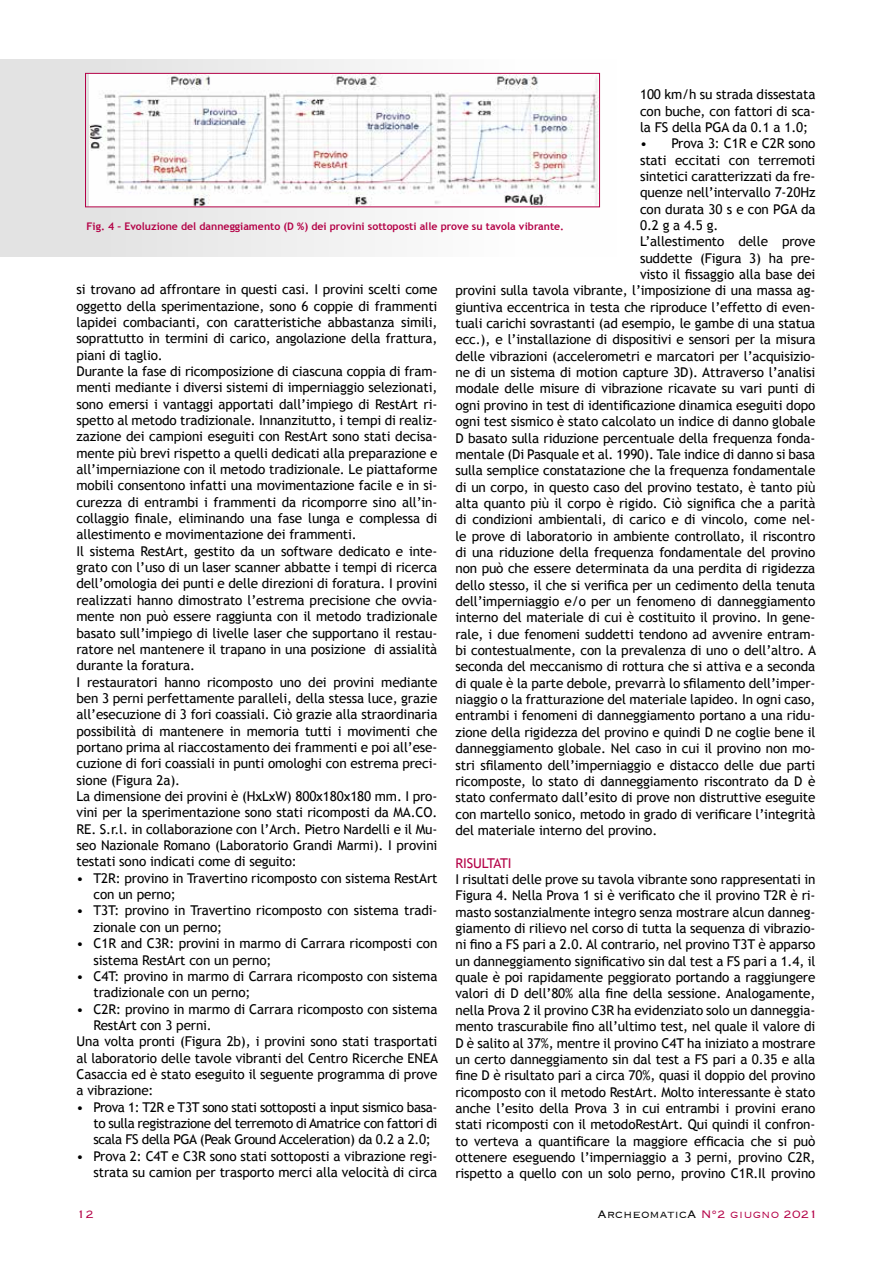
<style>
.page{position:relative;width:893px;height:1263px;background:#fff}
.page>*{position:absolute;margin:0;border:0;box-sizing:border-box;transform-origin:0 0}
.t1{font:300 14.1px "Copperplate";color:#b40247}
.t2{font:13.5px/16.4px "Trebuchet MS";letter-spacing:-.01em;color:#000}
.t3{font:13.5px "Trebuchet MS";letter-spacing:-.01em;color:#b40247}
.t4{font:700 10.5px "Trebuchet MS";color:#b40247}
.s1{color:#000}
</style>
<div class="page">
<div style="left:0;top:60px;width:617px;height:197px;background:linear-gradient(to right,#dfdfdf,#fff)"></div>
<img style="left:89px;top:75px;width:509px;height:130px">
<div style="left:85px;top:73px;width:515px;height:134px;border:1px solid #b40247"></div>
<p class="t2" style="left:640px;top:86px;width:177px;text-align:justify">100 km/h su strada dissestata con buche, con fattori di sca&shy;la FS della PGA da 0.1 a 1.0;</p>
<p class="t2" style="left:640px;top:135px;width:177px">• Prova 3: C1R e C2R sono</p>
<p class="t2" style="left:640px;top:152px;width:177px">stati eccitati con terremoti</p>
<p class="t2" style="left:640px;top:168px;width:177px">sintetici caratterizzati da fre-</p>
<p class="t2" style="left:640px;top:184px;width:177px">quenze nell’intervallo 7-20Hz</p>
<p class="t2" style="left:640px;top:201px;width:177px">con durata 30 s e con PGA da</p>
<p class="t2" style="left:640px;top:217px;width:80px">0.2 g a 4.5 g.</p>
<p class="t2" style="left:640px;top:234px;width:177px">L’allestimento delle prove</p>
<p class="t2" style="left:640px;top:250px;width:177px">suddette (Figura 3) ha pre-</p>
<p class="t2" style="left:640px;top:266px;width:177px">visto il fissaggio alla base dei</p>
<p class="t2" style="left:455px;top:283px;width:361px">provini sulla tavola vibrante, l’imposizione di una massa ag-</p>
<p class="t2" style="left:455px;top:299px;width:361px">giuntiva eccentrica in testa che riproduce l’effetto di even-</p>
<p class="t2" style="left:455px;top:315px;width:361px">tuali carichi sovrastanti (ad esempio, le gambe di una statua</p>
<p class="t2" style="left:455px;top:332px;width:361px">ecc.), e l’installazione di dispositivi e sensori per la misura</p>
<p class="t2" style="left:455px;top:348px;width:361px">delle vibrazioni (accelerometri e marcatori per l’acquisizio-</p>
<p class="t2" style="left:455px;top:364px;width:361px">ne di un sistema di motion capture 3D). Attraverso l’analisi</p>
<p class="t2" style="left:455px;top:381px;width:361px">modale delle misure di vibrazione ricavate su vari punti di</p>
<p class="t2" style="left:455px;top:397px;width:361px">ogni provino in test di identificazione dinamica eseguiti dopo</p>
<p class="t2" style="left:455px;top:413px;width:361px">ogni test sismico è stato calcolato un indice di danno globale</p>
<p class="t2" style="left:455px;top:430px;width:361px">D basato sulla riduzione percentuale della frequenza fonda-</p>
<p class="t2" style="left:455px;top:446px;width:361px">mentale (Di Pasquale et al. 1990). Tale indice di danno si basa</p>
<p class="t2" style="left:455px;top:462px;width:361px">sulla semplice constatazione che la frequenza fondamentale</p>
<p class="t2" style="left:455px;top:479px;width:361px">di un corpo, in questo caso del provino testato, è tanto più</p>
<p class="t2" style="left:455px;top:495px;width:361px">alta quanto più il corpo è rigido. Ciò significa che a parità</p>
<p class="t2" style="left:455px;top:511px;width:361px">di condizioni ambientali, di carico e di vincolo, come nel-</p>
<p class="t2" style="left:455px;top:528px;width:361px">le prove di laboratorio in ambiente controllato, il riscontro</p>
<p class="t2" style="left:455px;top:544px;width:361px">di una riduzione della frequenza fondamentale del provino</p>
<p class="t2" style="left:455px;top:560px;width:361px">non può che essere determinata da una perdita di rigidezza</p>
<p class="t2" style="left:455px;top:577px;width:361px">dello stesso, il che si verifica per un cedimento della tenuta</p>
<p class="t2" style="left:455px;top:593px;width:361px">dell’imperniaggio e/o per un fenomeno di danneggiamento</p>
<p class="t2" style="left:455px;top:610px;width:361px">interno del materiale di cui è costituito il provino. In gene-</p>
<p class="t2" style="left:455px;top:626px;width:361px">rale, i due fenomeni suddetti tendono ad avvenire entram-</p>
<p class="t2" style="left:455px;top:642px;width:362px">bi contestualmente, con la prevalenza di uno o dell’altro. A</p>
<p class="t2" style="left:455px;top:659px;width:361px">seconda del meccanismo di rottura che si attiva e a seconda</p>
<p class="t2" style="left:455px;top:675px;width:361px">di quale è la parte debole, prevarrà lo sfilamento dell’imper-</p>
<p class="t2" style="left:455px;top:691px;width:361px">niaggio o la fratturazione del materiale lapideo. In ogni caso,</p>
<p class="t2" style="left:455px;top:708px;width:361px">entrambi i fenomeni di danneggiamento portano a una ridu-</p>
<p class="t2" style="left:455px;top:724px;width:361px">zione della rigidezza del provino e quindi D ne coglie bene il</p>
<p class="t2" style="left:455px;top:740px;width:361px">danneggiamento globale. Nel caso in cui il provino non mo-</p>
<p class="t2" style="left:455px;top:757px;width:361px">stri sfilamento dell’imperniaggio e distacco delle due parti</p>
<p class="t2" style="left:455px;top:773px;width:361px">ricomposte, lo stato di danneggiamento riscontrato da D è</p>
<p class="t2" style="left:455px;top:789px;width:361px">stato confermato dall’esito di prove non distruttive eseguite</p>
<p class="t2" style="left:455px;top:806px;width:361px">con martello sonico, metodo in grado di verificare l’integrità</p>
<p class="t2" style="left:455px;top:822px;width:203px">del materiale interno del provino.</p>
<p class="t3" style="left:455px;top:855px;width:58px">RISULTATI</p>
<p class="t2" style="left:455px;top:871px;width:361px;text-align:justify">I risultati delle prove su tavola vibrante sono rappresentati in Figura 4. Nella Prova 1 si è verificato che il provino T2R è ri&shy;masto sostanzialmente integro senza mostrare alcun danneg&shy;giamento di rilievo nel corso di tutta la sequenza di vibrazio&shy;ni fino a FS pari a 2.0. Al contrario, nel provino T3T è apparso un danneggiamento significativo sin dal test a FS pari a 1.4, il quale è poi rapidamente peggiorato portando a raggiungere valori di D dell’80% alla fine della sessione. Analogamente, nella Prova 2 il provino C3R ha evidenziato solo un danneggia&shy;mento trascurabile fino all’ultimo test, nel quale il valore di D è salito al 37%, mentre il provino C4T ha iniziato a mostrare un certo danneggiamento sin dal test a FS pari a 0.35 e alla fine D è risultato pari a circa 70%, quasi il doppio del provino ricomposto con il metodo RestArt. Molto interessante è stato anche l’esito della Prova 3 in cui entrambi i provini erano stati ricomposti con il metodoRestArt. Qui quindi il confron&shy;to verteva a quantificare la maggiore efficacia che si può ottenere eseguendo l’imperniaggio a 3 perni, provino C2R, rispetto a quello con un solo perno, provino C1R.Il provino</p>
<p class="t4" style="left:87px;top:220px;width:479px">Fig. 4 – Evoluzione del danneggiamento (D %) dei provini sottoposti alle prove su tavola vibrante.</p>
<p class="t2" style="left:77px;top:281px;width:362px">si trovano ad affrontare in questi casi. I provini scelti come oggetto della sperimentazione, sono 6 coppie di frammenti lapidei combacianti, con caratteristiche abbastanza simili, soprattutto in termini di carico, angolazione della frattura, piani di taglio.<br>Durante la fase di ricomposizione di ciascuna coppia di fram&shy;menti mediante i diversi sistemi di imperniaggio selezionati, sono emersi i vantaggi apportati dall’impiego di RestArt ri&shy;spetto al metodo tradizionale. Innanzitutto, i tempi di realiz&shy;zazione dei campioni eseguiti con RestArt sono stati decisa&shy;mente più brevi rispetto a quelli dedicati alla preparazione e all’imperniazione con il metodo tradizionale. Le piattaforme mobili consentono infatti una movimentazione facile e in si&shy;curezza di entrambi i frammenti da ricomporre sino all’in&shy;collaggio finale, eliminando una fase lunga e complessa di allestimento e movimentazione dei frammenti.<br>Il sistema RestArt, gestito da un software dedicato e inte&shy;grato con l’uso di un laser scanner abbatte i tempi di ricerca dell’omologia dei punti e delle direzioni di foratura. I provini realizzati hanno dimostrato l’estrema precisione che ovvia&shy;mente non può essere raggiunta con il metodo tradizionale basato sull’impiego di livelle laser che supportano il restau&shy;ratore nel mantenere il trapano in una posizione di assialità durante la foratura.<br>I restauratori hanno ricomposto uno dei provini mediante ben 3 perni perfettamente paralleli, della stessa luce, grazie all’esecuzione di 3 fori coassiali. Ciò grazie alla straordinaria possibilità di mantenere in memoria tutti i movimenti che portano prima al riaccostamento dei frammenti e poi all’ese&shy;cuzione di fori coassiali in punti omologhi con estrema preci&shy;sione (Figura 2a).<br>La dimensione dei provini è (HxLxW) 800x180x180 mm. I pro&shy;vini per la sperimentazione sono stati ricomposti da MA.CO.<br>RE. S.r.l. in collaborazione con l’Arch. Pietro Nardelli e il Mu&shy;seo Nazionale Romano (Laboratorio Grandi Marmi). I provini testati sono indicati come di seguito:</p>
<p class="t2" style="left:94px;top:870px;width:345px;text-indent:-17px">• T2R: provino in Travertino ricomposto con sistema RestArt con un perno;</p>
<p class="t2" style="left:94px;top:903px;width:345px;text-indent:-17px">• T3T: provino in Travertino ricomposto con sistema tradi&shy;zionale con un perno;</p>
<p class="t2" style="left:94px;top:935px;width:345px;text-indent:-17px">• C1R and C3R: provini in marmo di Carrara ricomposti con sistema RestArt con un perno;</p>
<p class="t2" style="left:94px;top:968px;width:345px;text-indent:-17px">• C4T: provino in marmo di Carrara ricomposto con sistema tradizionale con un perno;</p>
<p class="t2" style="left:77px;top:1001px;width:362px">• C2R: provino in marmo di Carrara ricomposto con sistema</p>
<p class="t2" style="left:94px;top:1017px;width:120px">RestArt con 3 perni.</p>
<p class="t2" style="left:77px;top:1033px;width:362px">Una volta pronti (Figura 2b), i provini sono stati trasportati</p>
<p class="t2" style="left:77px;top:1050px;width:363px">al laboratorio delle tavole vibranti del Centro Ricerche ENEA</p>
<p class="t2" style="left:77px;top:1066px;width:362px">Casaccia ed è stato eseguito il seguente programma di prove</p>
<p class="t2" style="left:77px;top:1082px;width:79px">a vibrazione:</p>
<p class="t2" style="left:94px;top:1099px;width:345px;text-align:justify;text-indent:-17px">• Prova 1: T2R e T3T sono stati sottoposti a input sismico basa&shy;to sulla registrazione del terremoto di Amatrice con fattori di scala FS della PGA (Peak Ground Acceleration) da 0.2 a 2.0;</p>
<p class="t2" style="left:77px;top:1148px;width:362px;text-align:right">• Prova 2: C4T e C3R sono stati sottoposti a vibrazione regi&shy;strata su camion per trasporto merci alla velocità di circa</p>
<p class="t1" style="left:77px;top:1205px;width:19px">12</p>
<p class="t1" style="left:597px;top:1205px;width:222px"><span class="s1">ArcheomaticA</span> N°2 giugno 2021</p>
</div>
